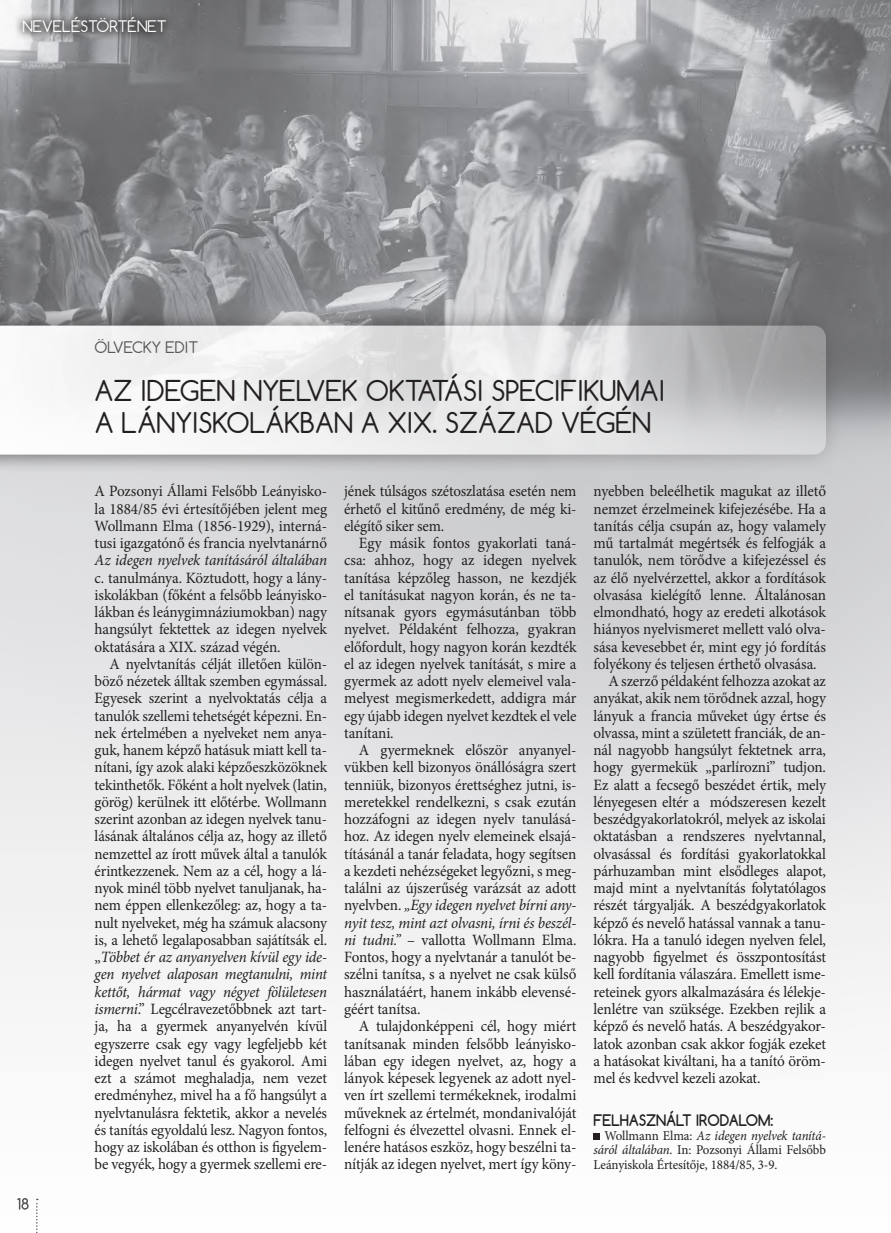
<style>
.page{position:relative;width:891px;height:1233px;background:#fff}
.page>*{position:absolute;margin:0;border:0;box-sizing:border-box;transform-origin:0 0}
.t1{font:27px/32.4px "Comfortaa";color:#231f20}
.t2{font:15.75px/17.2px "Minion Pro";letter-spacing:-.01em;color:#231f20;text-align:justify;scale:.96 1}
.t3{font:15.75px/17.2px "Minion Pro";letter-spacing:-.01em;color:#231f20;text-align:justify;scale:.95 1}
.t4{font:italic 15.75px "Minion Pro";letter-spacing:-.015em;color:#231f20;scale:.96 1}
.t5{font:700 15px "Comfortaa";letter-spacing:-.005em;color:#231f20;scale:.96 1}
.t6{font:15px "Comfortaa";color:#fff}
.t7{font:15px "Comfortaa";color:#57585a}
.t8{font:13.5px/14.2px "Minion Pro";letter-spacing:-.005em;color:#231f20;text-align:justify;scale:.96 1}
.s1{font-style:italic}
</style>
<div class="page">
<img style="left:0;top:0;width:891px;height:1210px">
<div style="left:0;top:307px;width:845px;height:166px;background:#231f20;opacity:.75"></div>
<svg style="left:0;top:325px;width:826px;height:129px"></svg>
<svg style="left:17px;top:1197px;width:12px;height:12px"></svg>
<svg style="left:36px;top:1198px;width:2px;height:35px"></svg>
<div style="left:14px;top:8px;width:161px;height:33px;background:#231f20;opacity:.75"></div>
<svg style="left:594px;top:1133px;width:6px;height:6px"></svg>
<p class="t6" style="left:22px;top:17px;width:145px">NEVELÉSTÖRTÉNET</p>
<p class="t7" style="left:95px;top:337px;width:80px">ÖLVECKY EDIT</p>
<h1 class="t1" style="left:95px;top:374px;width:351px">AZ IDEGEN NYELVEK OKTATÁSI</h1>
<h1 class="t1" style="left:95px;top:374px;width:568px;text-indent:397px">SPECI FI KUMAI<br>A LÁNYISKOLÁKBAN A XI X. SZÁZAD VÉGÉN</h1>
<p class="t2" style="left:95px;top:482px;width:244px">A Pozsonyi Állami Felsőbb Leányisko&shy;la 1884/85 évi értesítőjében jelent meg Wollmann Elma (1856-1929), interná&shy;tusi igazgatónő és francia nyelvtanárnő</p>
<p class="t4" style="left:95px;top:549px;width:244px">Az idegen nyelvek tanításáról általában</p>
<p class="t2" style="left:95px;top:569px;width:244px">c. tanulmánya. Köztudott, hogy a lány&shy;iskolákban (főként a felsőbb leányisko&shy;lákban és leánygimnáziumokban) nagy hangsúlyt fektettek az idegen nyelvek oktatására a XIX. század végén.</p>
<p class="t3" style="left:95px;top:655px;width:246px;text-indent:15px">A nyelvtanítás célját illetően külön&shy;böző nézetek álltak szemben egymással.<br>Egyesek szerint a nyelvoktatás célja a tanulók szellemi tehetségét képezni. En&shy;nek értelmében a nyelveket nem anya&shy;guk, hanem képző hatásuk miatt kell ta&shy;nítani, így azok alaki képzőeszközöknek tekinthetők. Főként a holt nyelvek (latin, görög) kerülnek itt előtérbe. Wollmann szerint azonban az idegen nyelvek tanu&shy;lásának általános célja az, hogy az illető nemzettel az írott művek által a tanulók érintkezzenek. Nem az a cél, hogy a lá&shy;nyok minél több nyelvet tanuljanak, ha&shy;nem éppen ellenkezőleg: az, hogy a ta&shy;nult nyelveket, még ha számuk alacsony is, a lehető legalaposabban sajátítsák el. „<span class="s1">Többet ér az anyanyelven kívül egy ide&shy;gen nyelvet alaposan megtanulni, mint kettőt, hármat vagy négyet fölületesen ismerni</span>.” Legcélravezetőbbnek azt tart&shy;ja, ha a gyermek anyanyelvén kívül egyszerre csak egy vagy legfeljebb két idegen nyelvet tanul és gyakorol. Ami ezt a számot meghaladja, nem vezet eredményhez, mivel ha a fő hangsúlyt a nyelvtanulásra fektetik, akkor a nevelés és tanítás egyoldalú lesz. Nagyon fontos, hogy az iskolában és otthon is figyelem&shy;be vegyék, hogy a gyermek szellemi ere-</p>
<p class="t3" style="left:344px;top:482px;width:246px">jének túlságos szétoszlatása esetén nem érhető el kitűnő eredmény, de még ki&shy;elégítő siker sem.</p>
<p class="t2" style="left:344px;top:534px;width:244px;text-indent:15px">Egy másik fontos gyakorlati taná&shy;csa: ahhoz, hogy az idegen nyelvek tanítása képzőleg hasson, ne kezdjék el tanításukat nagyon korán, és ne ta&shy;nítsanak gyors egymásutánban több nyelvet. Példaként felhozza, gyakran előfordult, hogy nagyon korán kezdték el az idegen nyelvek tanítását, s mire a gyermek az adott nyelv elemeivel vala&shy;melyest megismerkedett, addigra már egy újabb idegen nyelvet kezdtek el vele tanítani.</p>
<p class="t2" style="left:344px;top:741px;width:244px;text-indent:15px">A gyermeknek először anyanyel&shy;vükben kell bizonyos önállóságra szert tenniük, bizonyos érettséghez jutni, is&shy;meretekkel rendelkezni, s csak ezután hozzáfogni az idegen nyelv tanulásá&shy;hoz. Az idegen nyelv elemeinek elsajá&shy;tításánál a tanár feladata, hogy segítsen a kezdeti nehézségeket legyőzni, s meg&shy;találni az újszerűség varázsát az adott nyelvben. <span class="s1">„Egy idegen nyelvet bírni an - nyit tesz, mint azt olvasni, írni és beszél&shy;ni tudni.”</span> – vallotta Wollmann Elma.<br>Fontos, hogy a nyelvtanár a tanulót be&shy;szélni tanítsa, s a nyelvet ne csak külső használatáért, hanem inkább elevensé&shy;géért tanítsa.</p>
<p class="t2" style="left:344px;top:1017px;width:244px;text-indent:15px">A tulajdonképpeni cél, hogy miért tanítsanak minden felsőbb leányisko&shy;lában egy idegen nyelvet, az, hogy a lányok képesek legyenek az adott nyel&shy;ven írt szellemi termékeknek, irodalmi műveknek az értelmét, mondanivalóját felfogni és élvezettel olvasni. Ennek el&shy;lenére hatásos eszköz, hogy beszélni ta&shy;nítják az idegen nyelvet, mert így kön -</p>
<p class="t2" style="left:594px;top:482px;width:244px">nyebben beleélhetik magukat az illető</p>
<p class="t2" style="left:594px;top:500px;width:244px">nemzet érzelmeinek kifejezésébe. Ha a</p>
<p class="t2" style="left:594px;top:517px;width:244px">tanítás célja csupán az, hogy valamely</p>
<p class="t2" style="left:594px;top:534px;width:244px">mű tartalmát megértsék és felfogják a</p>
<p class="t2" style="left:594px;top:551px;width:244px">tanulók, nem törődve a kifejezéssel és</p>
<p class="t2" style="left:594px;top:569px;width:244px">az élő nyelvérzettel, akkor a fordítások</p>
<p class="t2" style="left:594px;top:586px;width:244px">olvasása kielégítő lenne. Általánosan</p>
<p class="t2" style="left:594px;top:603px;width:244px">elmondható, hogy az eredeti alkotások</p>
<p class="t2" style="left:594px;top:620px;width:244px">hiányos nyelvismeret mellett való olva-</p>
<p class="t2" style="left:594px;top:638px;width:244px">sása kevesebbet ér, mint egy jó fordítás</p>
<p class="t2" style="left:594px;top:655px;width:234px">folyékony és teljesen érthető olvasása.</p>
<p class="t2" style="left:608px;top:672px;width:228px">A szerző példaként felhozza azokat az</p>
<p class="t2" style="left:594px;top:689px;width:244px">anyákat, akik nem törődnek azzal, hogy</p>
<p class="t2" style="left:594px;top:707px;width:244px">lányuk a francia műveket úgy értse és</p>
<p class="t2" style="left:594px;top:724px;width:244px">olvassa, mint a született franciák, de an-</p>
<p class="t2" style="left:594px;top:741px;width:244px">nál nagyobb hangsúlyt fektetnek arra,</p>
<p class="t2" style="left:594px;top:758px;width:244px">hogy gyermekük „parlírozni” tudjon.</p>
<p class="t2" style="left:594px;top:776px;width:244px">Ez alatt a fecsegő beszédet értik, mely</p>
<p class="t2" style="left:594px;top:793px;width:244px">lényegesen eltér a módszeresen kezelt</p>
<p class="t2" style="left:594px;top:810px;width:244px">beszédgyakorlatokról, melyek az iskolai</p>
<p class="t2" style="left:594px;top:827px;width:244px">oktatásban a rendszeres nyelvtannal,</p>
<p class="t2" style="left:594px;top:845px;width:244px">olvasással és fordítási gyakorlatokkal</p>
<p class="t2" style="left:594px;top:862px;width:244px">párhuzamban mint elsődleges alapot,</p>
<p class="t2" style="left:594px;top:879px;width:244px">majd mint a nyelvtanítás folytatólagos</p>
<p class="t2" style="left:594px;top:896px;width:244px">részét tárgyalják. A beszédgyakorlatok</p>
<p class="t2" style="left:594px;top:914px;width:244px">képző és nevelő hatással vannak a tanu-</p>
<p class="t2" style="left:594px;top:931px;width:244px">lókra. Ha a tanuló idegen nyelven felel,</p>
<p class="t2" style="left:594px;top:948px;width:244px">nagyobb figyelmet és összpontosítást</p>
<p class="t2" style="left:594px;top:965px;width:244px">kell fordítania válaszára. Emellett isme-</p>
<p class="t2" style="left:594px;top:983px;width:244px">reteinek gyors alkalmazására és lélekje-</p>
<p class="t2" style="left:594px;top:1000px;width:244px">lenlétre van szüksége. Ezekben rejlik a</p>
<p class="t2" style="left:594px;top:1017px;width:244px">képző és nevelő hatás. A beszédgyakor-</p>
<p class="t2" style="left:594px;top:1034px;width:244px">latok azonban csak akkor fogják ezeket</p>
<p class="t2" style="left:594px;top:1052px;width:244px">a hatásokat kiváltani, ha a tanító öröm-</p>
<p class="t2" style="left:594px;top:1069px;width:175px">mel és kedvvel kezeli azokat.</p>
<p class="t5" style="left:594px;top:1110px;width:189px">FELHASZNÁLT IRODALOM:</p>
<p class="t8" style="left:594px;top:1128px;width:244px;text-indent:11px">Wollmann Elma: <span class="s1">Az idegen nyelvek tanítá&shy;sáról általában</span>. In: Pozsonyi Állami Felsőbb Leányiskola Értesítője, 1884/85, 3-9.</p>
</div>
